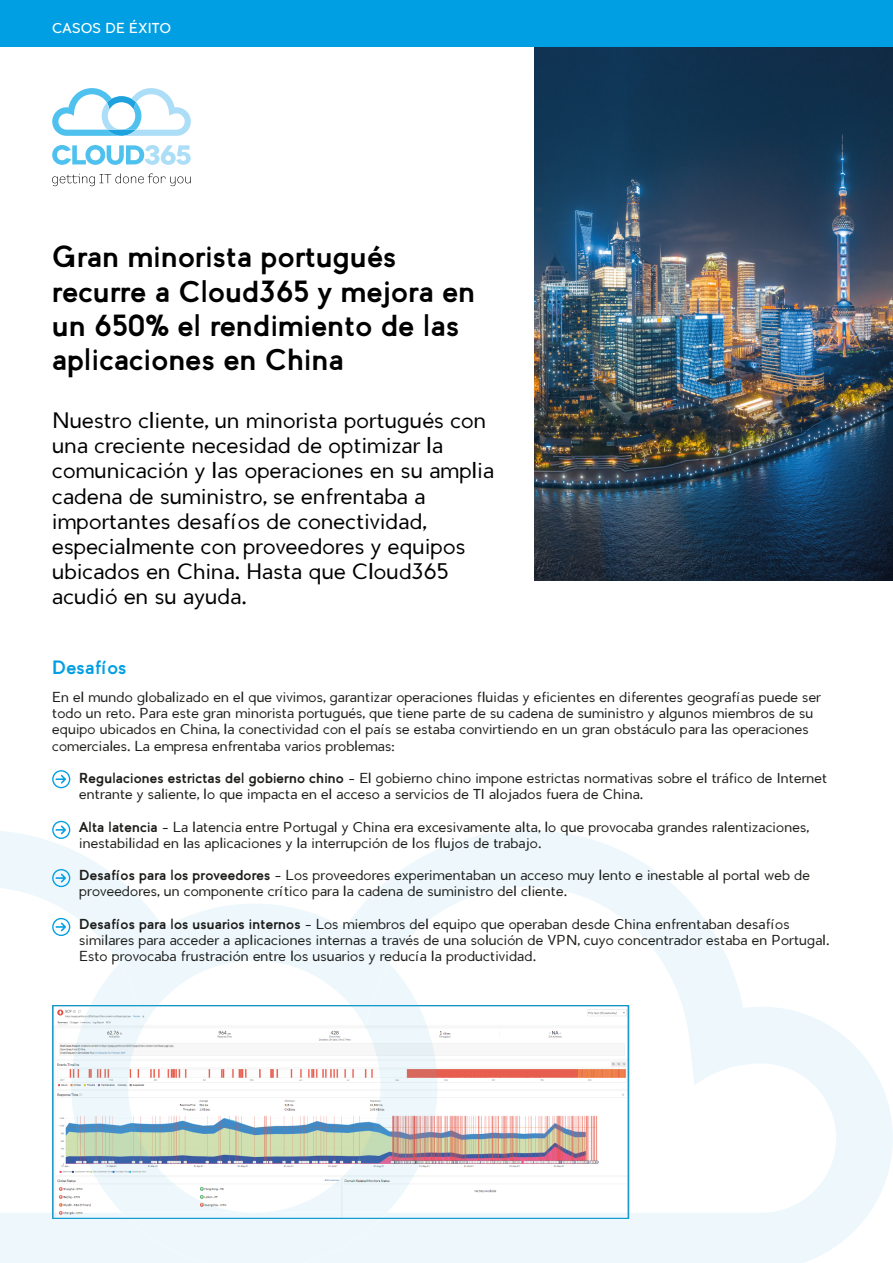
<style>
.page{position:relative;width:893px;height:1263px;background:#fff}
.page>*{position:absolute;margin:0;border:0;box-sizing:border-box;transform-origin:0 0}
.t1{font:700 28.5px/34.2px "Preface Sans";color:#000}
.t2{font:300 21px/25.2px "Preface Sans";color:#000}
.t3{font:700 18px "Preface Sans";color:#009fe3}
.t4{font:300 13.5px/16.2px "Preface Sans";color:#1d1d1b}
.t5{font:13.5px "Preface Sans";color:#fff}
.s1{font-weight:700}
</style>
<div class="page">
<img style="left:534px;top:47px;width:359px;height:533px">
<svg style="left:0;top:830px;width:254px;height:433px"></svg>
<svg style="left:71px;top:963px;width:183px;height:250px"></svg>
<svg style="left:254px;top:830px;width:639px;height:433px"></svg>
<svg style="left:52px;top:88px;width:139px;height:48px"></svg>
<svg style="left:52px;top:145px;width:139px;height:20px"></svg>
<svg style="left:52px;top:173px;width:139px;height:13px"></svg>
<svg style="left:52px;top:770px;width:18px;height:18px"></svg>
<svg style="left:52px;top:821px;width:18px;height:18px"></svg>
<svg style="left:52px;top:869px;width:18px;height:18px"></svg>
<svg style="left:52px;top:918px;width:18px;height:18px"></svg>
<div style="left:0;top:0;width:893px;height:47px;background:#009fe3"></div>
<p class="t5" style="left:52px;top:19px;width:120px">CASOS DE ÉXITO</p>
<h1 class="t1" style="left:52px;top:240px;width:425px">Gran minorista portugués recurre a Cloud365 y mejora en un 650% el rendimiento de las aplicaciones en China</h1>
<p class="t2" style="left:52px;top:408px;width:444px">Nuestro cliente, un minorista portugués con una creciente necesidad de optimizar la comunicación y las operaciones en su amplia cadena de suministro, se enfrentaba a importantes desafíos de conectividad, especialmente con proveedores y equipos ubicados en China. Hasta que Cloud365 acudió en su ayuda.</p>
<h3 class="t3" style="left:52px;top:656px;width:76px">Desafíos</h3>
<p class="t4" style="left:52px;top:689px;width:770px">En el mundo globalizado en el que vivimos, garantizar operaciones fluidas y eficientes en diferentes geografías puede ser todo un reto. Para este gran minorista portugués, que tiene parte de su cadena de suministro y algunos miembros de su equipo ubicados en China, la conectividad con el país se estaba convirtiendo en un gran obstáculo para las operaciones comerciales. La empresa enfrentaba varios problemas:</p>
<p class="t4" style="left:79px;top:770px;width:750px"><span class="s1">Regulaciones estrictas del gobierno chino -</span> El gobierno chino impone estrictas normativas sobre el tráfico de Internet entrante y saliente, lo que impacta en el acceso a servicios de TI alojados fuera de China.</p>
<p class="t4" style="left:79px;top:818px;width:731px"><span class="s1">Alta latencia -</span> La latencia entre Portugal y China era excesivamente alta, lo que provocaba grandes ralentizaciones, inestabilidad en las aplicaciones y la interrupción de los flujos de trabajo.</p>
<p class="t4" style="left:79px;top:867px;width:732px"><span class="s1">Desafíos para los proveedores -</span> Los proveedores experimentaban un acceso muy lento e inestable al portal web de proveedores, un componente crítico para la cadena de suministro del cliente.</p>
<p class="t4" style="left:79px;top:916px;width:752px"><span class="s1">Desafíos para los usuarios internos -</span> Los miembros del equipo que operaban desde China enfrentaban desafíos similares para acceder a aplicaciones internas a través de una solución de VPN, cuyo concentrador estaba en Portugal.<br>Esto provocaba frustración entre los usuarios y reducía la productividad.</p>
</div>
